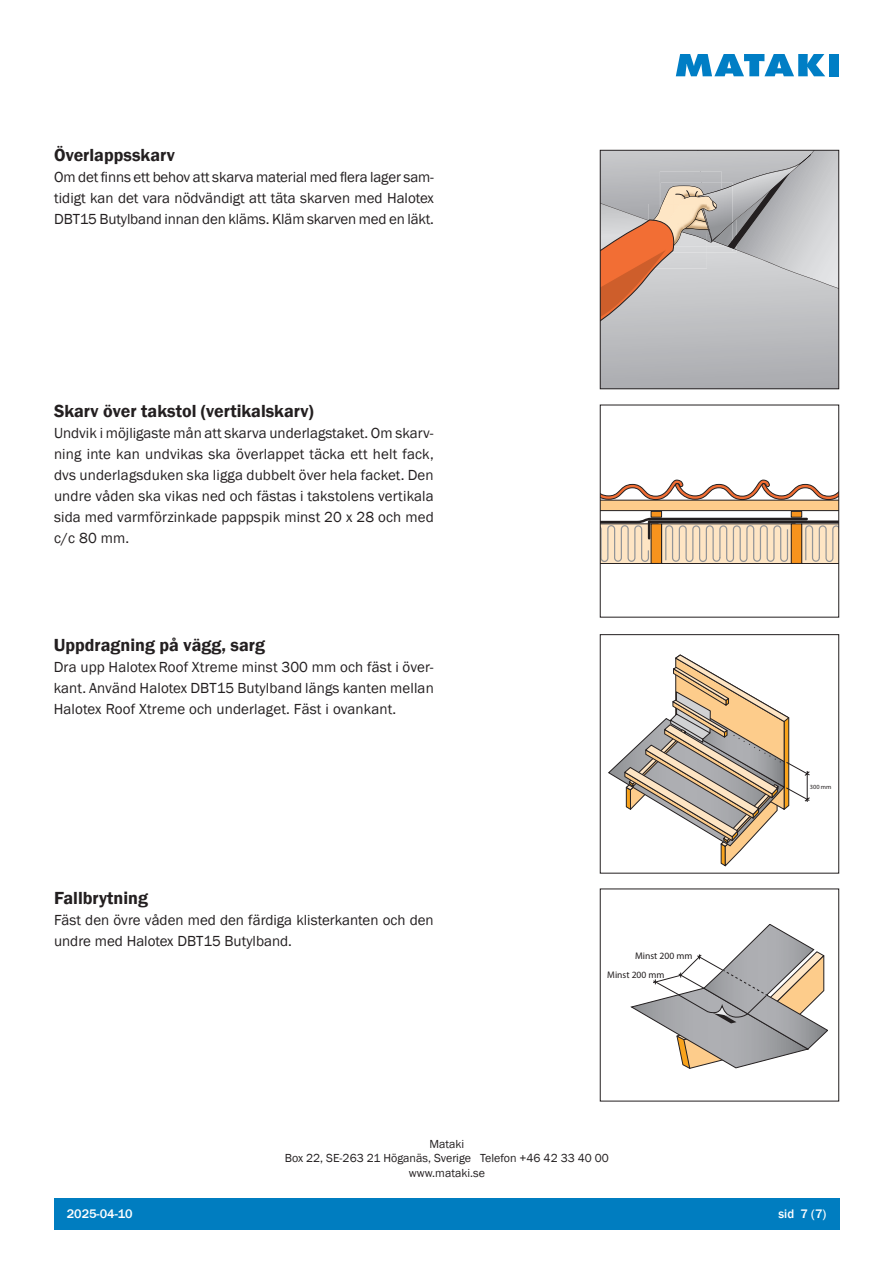
<style>
.page{position:relative;width:893px;height:1263px;background:#fff}
.page>*{position:absolute;margin:0;border:0;box-sizing:border-box;transform-origin:0 0}
.t1{font:600 18px "Franklin Gothic";color:#231f20}
.t2{font:15px/21px "Franklin Gothic";color:#231f20;text-align:justify}
.t3{font:500 12.75px "Franklin Gothic";color:#fff}
.t4{font:12px/14.4px "Franklin Gothic";color:#231f20;text-align:center}
.t5{font:9.6px/18.1px "Myriad Pro";color:#231f20}
.t6{font:6.3px "Myriad Pro";color:#231f20}
</style>
<div class="page">
<div style="left:54px;top:1198px;width:785px;height:32px;background:#007dc0"></div>
<svg style="left:676px;top:54px;width:149px;height:22px"></svg>
<div style="left:829px;top:54px;width:10px;height:22px;background:#007ec5"></div>
<svg style="left:602px;top:152px;width:235px;height:235px;background:#bfb6b3"></svg>
<div style="left:600px;top:150px;width:239px;height:239px;border:1px solid #231f20"></div>
<svg style="left:602px;top:480px;width:235px;height:84px"></svg>
<div style="left:600px;top:405px;width:239px;height:212px;border:1px solid #231f20"></div>
<svg style="left:608px;top:655px;width:202px;height:211px"></svg>
<div style="left:600px;top:634px;width:239px;height:239px;border:1px solid #231f20"></div>
<svg style="left:631px;top:924px;width:197px;height:145px"></svg>
<div style="left:600px;top:889px;width:239px;height:212px;border:1px solid #231f20"></div>
<p class="t1" style="left:54px;top:144px;width:122px">Överlappsskarv</p>
<p class="t2" style="left:54px;top:167px;width:381px">Om det finns ett behov att skarva material med flera lager sam&shy;tidigt kan det vara nödvändigt att täta skarven med Halotex DBT15 Butylband innan den kläms. Kläm skarven med en läkt.</p>
<p class="t1" style="left:54px;top:399px;width:261px">Skarv över takstol (vertikalskarv)</p>
<p class="t2" style="left:54px;top:422px;width:381px">Undvik i möjligaste mån att skarva underlagstaket. Om skarv&shy;ning inte kan undvikas ska överlappet täcka ett helt fack, dvs underlagsduken ska ligga dubbelt över hela facket. Den undre våden ska vikas ned och fästas i takstolens vertikala sida med varmförzinkade pappspik minst 20 x 28 och med c/c 80 mm.</p>
<p class="t1" style="left:54px;top:634px;width:213px">Uppdragning på vägg, sarg</p>
<p class="t2" style="left:54px;top:657px;width:382px">Dra upp HalotexRoof Xtreme minst 300 mm och fäst i över&shy;kant. Använd Halotex DBT15 Butylband längs kanten mellan Halotex Roof Xtreme och underlaget. Fäst i ovankant.</p>
<p class="t1" style="left:54px;top:887px;width:96px">Fallbrytning</p>
<p class="t2" style="left:54px;top:910px;width:381px">Fäst den övre våden med den färdiga klisterkanten och den undre med Halotex DBT15 Butylband.</p>
<p class="t5" style="left:607px;top:947px;width:87px;text-indent:28px">Minst 200 mm<br>Minst 200 mm</p>
<p class="t4" style="left:285px;top:1137px;width:326px">Mataki<br>Box 22, SE-263 21 Höganäs, Sverige Telefon +46 42 33 40 00 www.mataki.se</p>
<p class="t6" style="left:810px;top:783px;width:23px">300 mm</p>
<p class="t3" style="left:67px;top:1206px;width:67px">2025-04-10</p>
<p class="t3" style="left:778px;top:1206px;width:49px">sid 7 (7)</p>
</div>
